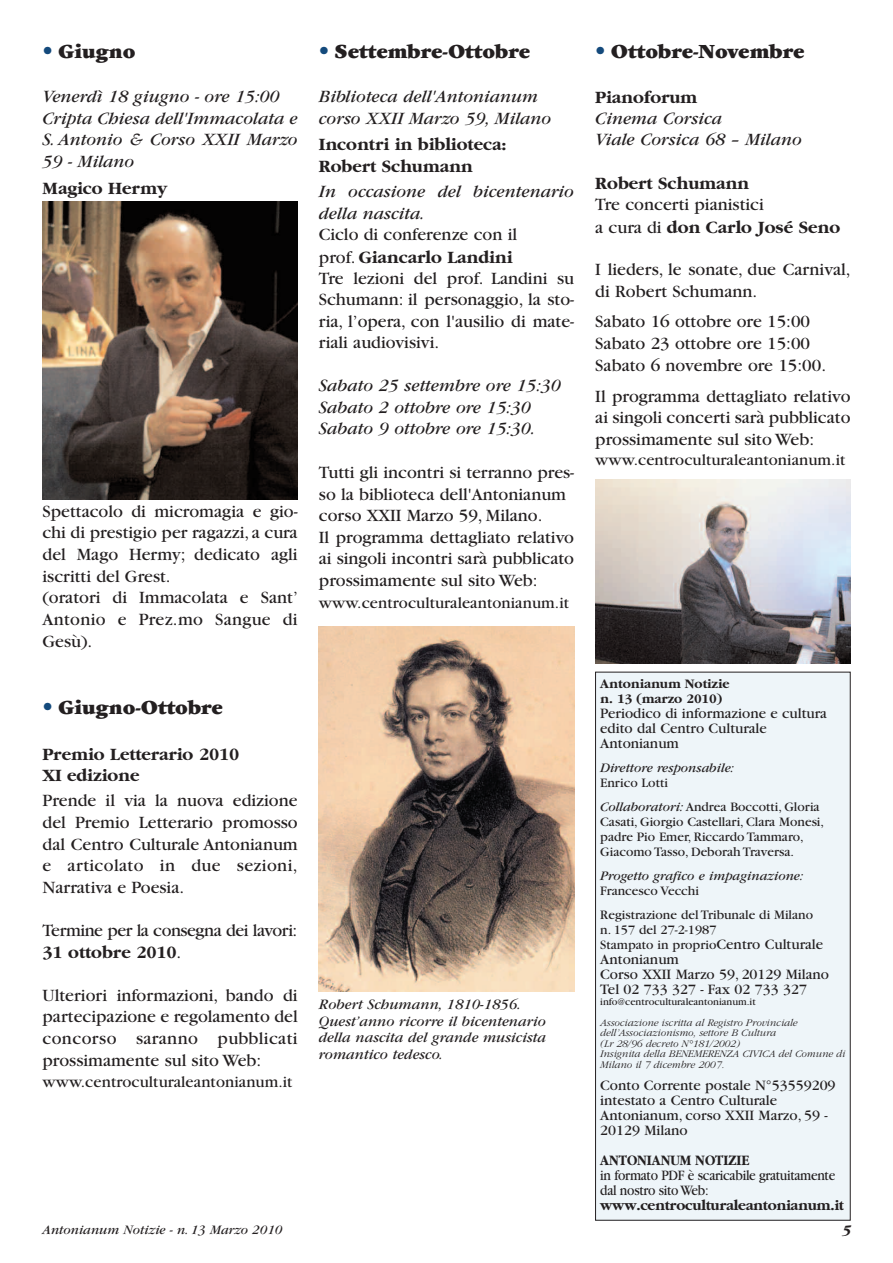
<style>
.page{position:relative;width:893px;height:1263px;background:#fff}
.page>*{position:absolute;margin:0;border:0;box-sizing:border-box;transform-origin:0 0}
.t1{font:900 21px "Garamond";color:#231f20}
.t2{font:18px/21.6px "Garamond";color:#231f20}
.t3{font:italic 18px/21.6px "Garamond";color:#231f20}
.t4{font:700 18px/21.6px "Garamond";color:#231f20}
.t5{font:18px/22.4px "Garamond";letter-spacing:-.025em;color:#231f20}
.t6{font:16.5px "Garamond";letter-spacing:.005em;color:#231f20}
.t7{font:15px/15px "Garamond";color:#231f20}
.t8{font:italic 15px/16.5px "Garamond";color:#231f20}
.t9{font:15px/15px "Garamond";letter-spacing:-.02em;color:#231f20;scale:.9 1}
.t10{font:700 15px "Garamond";letter-spacing:-.015em;color:#231f20}
.t11{font:700 15px "Garamond";letter-spacing:-.015em;color:#231f20;scale:.9 1}
.t12{font:italic 700 15px "Garamond";color:#231f20}
.t13{font:13.5px/15px "Garamond";color:#231f20}
.t14{font:italic 13.5px "Garamond";color:#231f20}
.t15{font:700 13.5px/15px "Garamond";color:#231f20}
.t16{font:italic 300 10.5px/10.5px "Garamond";color:#231f20}
.t17{font:10.5px "Garamond";color:#231f20}
.s1{font-family:"Helvetica Neue";font-stretch:condensed;color:#144a7c}
.s2{font-weight:700}
.s3{font-style:italic}
.s4{font-size:15px}
</style>
<div class="page">
<img style="left:319px;top:626px;width:255px;height:366px">
<div style="left:596px;top:672px;width:254px;height:548px;background:#eef5f9"></div>
<div style="left:595px;top:672px;width:255px;height:548px;border:1px solid #231f20"></div>
<img style="left:43px;top:202px;width:255px;height:298px">
<img style="left:595px;top:479px;width:255px;height:185px">
<p class="t1" style="left:43px;top:44px;width:94px"><span class="s1">•</span> Giugno</p>
<p class="t3" style="left:43px;top:87px;width:257px">Venerdì 18 giugno - ore 15:00<br>Cripta Chiesa dell'Immacolata e<br>S. Antonio &amp; Corso XXII Marzo<br>59 - Milano</p>
<p class="t4" style="left:43px;top:177px;width:126px">Magico Hermy</p>
<p class="t2" style="left:43px;top:502px;width:257px">Spettacolo di micromagia e gio&shy;chi di prestigio per ragazzi, a cura del Mago Hermy; dedicato agli iscritti del Grest.<br>(oratori di Immacolata e Sant’<br>Antonio e Prez.mo Sangue di<br>Gesù).</p>
<p class="t1" style="left:43px;top:701px;width:182px"><span class="s1">•</span> Giugno-Ottobre</p>
<p class="t4" style="left:43px;top:743px;width:198px">Premio Letterario 2010<br>XI edizione</p>
<p class="t2" style="left:43px;top:792px;width:257px;text-align:justify">Prende il via la nuova edizione del Premio Letterario promosso dal Centro Culturale Antonianum e articolato in due sezioni, Narrativa e Poesia.</p>
<p class="t5" style="left:43px;top:921px;width:256px">Termine per la consegna dei lavori:<br><span class="s2">31 ottobre 2010</span>.</p>
<p class="t2" style="left:43px;top:986px;width:257px;text-align:justify">Ulteriori informazioni, bando di partecipazione e regolamento del concorso saranno pubblicati prossimamente sul sito Web:</p>
<p class="t6" style="left:43px;top:1076px;width:252px">www.centroculturaleantonianum.it</p>
<p class="t1" style="left:319px;top:44px;width:213px"><span class="s1">•</span> Settembre-Ottobre</p>
<p class="t3" style="left:319px;top:87px;width:234px">Biblioteca dell'Antonianum corso XXII Marzo 59, Milano</p>
<p class="t4" style="left:319px;top:133px;width:189px">Incontri in biblioteca:<br>Robert Schumann</p>
<p class="t3" style="left:319px;top:182px;width:257px">In occasione del bicentenario della nascita.</p>
<p class="t2" style="left:319px;top:225px;width:257px">Ciclo di conferenze con il<br>prof. <span class="s2">Giancarlo Landini<br></span>Tre lezioni del prof. Landini su<br>Schumann: il personaggio, la sto&shy;ria, l’opera, con l'ausilio di mate&shy;riali audiovisivi.</p>
<p class="t3" style="left:319px;top:377px;width:243px">Sabato 25 settembre ore 15:30<br>Sabato 2 ottobre ore 15:30<br>Sabato 9 ottobre ore 15:30.</p>
<p class="t2" style="left:319px;top:463px;width:257px">Tutti gli incontri si terranno pres&shy;so la biblioteca dell'Antonianum corso XXII Marzo 59, Milano.<br>Il programma dettagliato relativo ai singoli incontri sarà pubblicato prossimamente sul sito Web:</p>
<p class="t6" style="left:319px;top:597px;width:252px">www.centroculturaleantonianum.it</p>
<p class="t8" style="left:319px;top:998px;width:229px">Robert Schumann, 1810-1856.<br>Quest’anno ricorre il bicentenario della nascita del grande musicista romantico tedesco.</p>
<p class="t1" style="left:595px;top:44px;width:211px"><span class="s1">•</span> Ottobre-Novembre</p>
<p class="t4" style="left:595px;top:86px;width:103px">Pianoforum</p>
<p class="t3" style="left:595px;top:109px;width:208px">Cinema Corsica<br>Viale Corsica 68 – Milano</p>
<p class="t4" style="left:595px;top:172px;width:155px">Robert Schumann</p>
<p class="t2" style="left:595px;top:195px;width:246px;line-height:22.4px">Tre concerti pianistici<br>a cura di <span class="s2">don Carlo José Seno</span></p>
<p class="t2" style="left:595px;top:260px;width:257px">I lieders, le sonate, due Carnival, di Robert Schumann.</p>
<p class="t2" style="left:595px;top:313px;width:232px">Sabato 16 ottobre ore 15:00<br>Sabato 23 ottobre ore 15:00<br>Sabato 6 novembre ore 15:00.</p>
<p class="t2" style="left:595px;top:387px;width:257px;text-align:justify">Il programma dettagliato relativo ai singoli concerti sarà pubblicato prossimamente sul sito Web:</p>
<p class="t6" style="left:595px;top:454px;width:252px">www.centroculturaleantonianum.it</p>
<p class="t15" style="left:600px;top:676px;width:131px">Antonianum Notizie n. 13 (marzo 2010)</p>
<p class="t7" style="left:600px;top:707px;width:228px">Periodico di informazione e cultura edito dal Centro Culturale<br>Antonianum</p>
<p class="t14" style="left:600px;top:763px;width:135px">Direttore responsabile:</p>
<p class="t13" style="left:600px;top:772px;width:221px;line-height:24px">Enrico Lotti<br><span class="s3">Collaboratori:</span> Andrea Boccotti, Gloria</p>
<p class="t13" style="left:600px;top:816px;width:225px">Casati, Giorgio Castellari, Clara Monesi, padre Pio Emer, Riccardo Tammaro,<br>Giacomo Tasso, Deborah Traversa.</p>
<p class="t14" style="left:600px;top:871px;width:204px">Progetto grafico e impaginazione:</p>
<p class="t13" style="left:600px;top:880px;width:214px;line-height:24px">Francesco Vecchi<br>Registrazione del Tribunale di Milano</p>
<p class="t13" style="left:600px;top:924px;width:224px">n. 157 del 27-2-1987<br>Stampato in proprio<span class="s4">Centro Culturale</span></p>
<p class="t7" style="left:600px;top:953px;width:230px">Antonianum<br>Corso XXII Marzo 59, 20129 Milano<br>Tel 02 733 327 - Fax 02 733 327</p>
<p class="t17" style="left:600px;top:998px;width:157px">info@centroculturaleantonianum.it</p>
<p class="t16" style="left:600px;top:1017px;width:247px">Associazione iscritta al Registro Provinciale dell’Associazionismo, settore B Cultura<br>(Lr 28/96 decreto N°181/2002)<br>Insignita della BENEMERENZA CIVICA del Comune di Milano il 7 dicembre 2007.</p>
<p class="t7" style="left:600px;top:1079px;width:237px">Conto Corrente postale N°53559209 intestato a Centro Culturale<br>Antonianum, corso XXII Marzo, 59 -<br>20129 Milano</p>
<p class="t11" style="left:600px;top:1151px;width:167px">ANTONIANUM NOTIZIE</p>
<p class="t9" style="left:600px;top:1169px;width:263px">in formato PDF è scaricabile gratuitamente dal nostro sito Web:</p>
<p class="t10" style="left:600px;top:1196px;width:245px">www.centroculturaleantonianum.it</p>
<p class="t14" style="left:43px;top:1225px;width:241px">Antonianum Notizie - n. 13 Marzo 2010</p>
<p class="t12" style="left:842px;top:1221px;width:10px">5</p>
</div>
